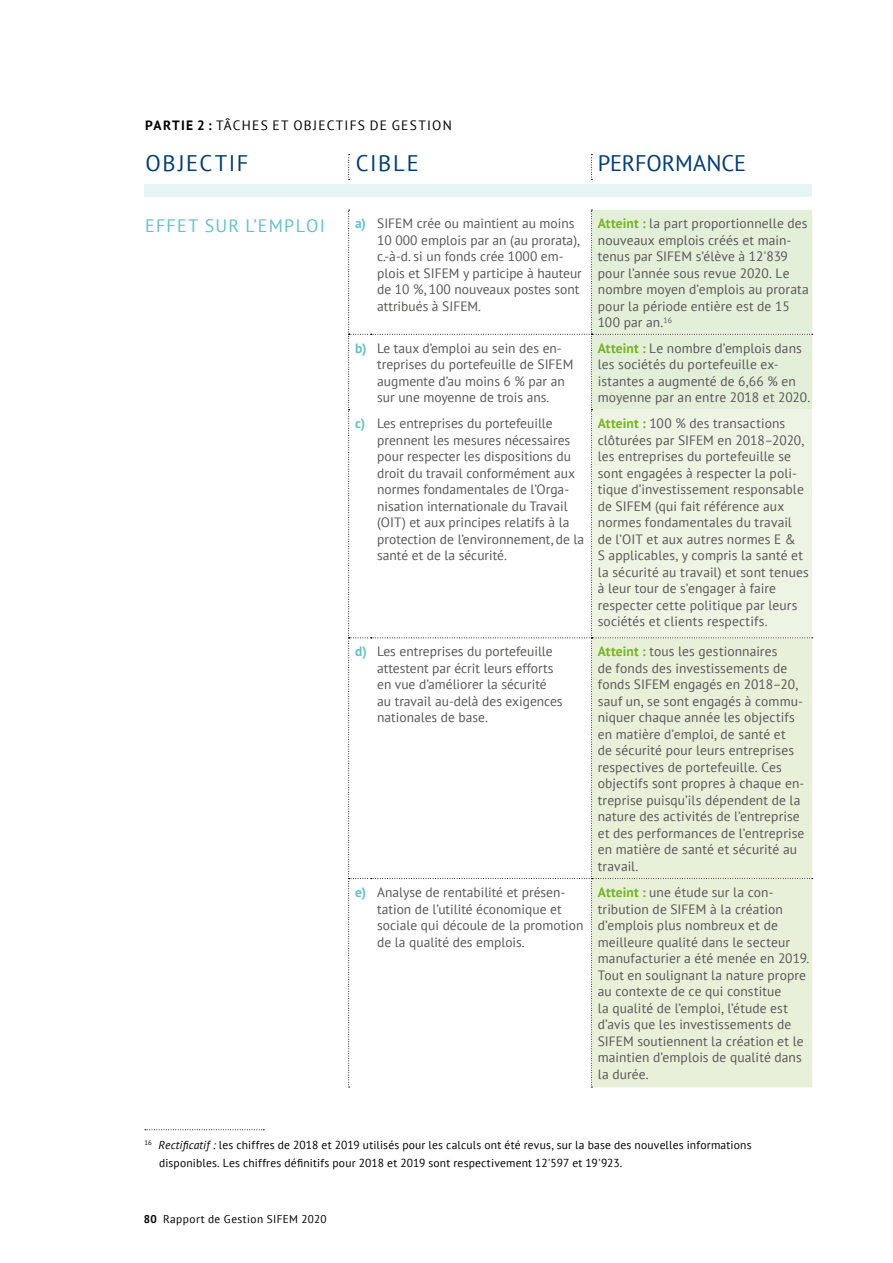
<style>
.page{position:relative;width:893px;height:1263px;background:#fff}
.page>*{position:absolute;margin:0;border:0;box-sizing:border-box;transform-origin:0 0}
.t1{font:22.5px "PT Sans";letter-spacing:.06em;color:#003c74}
.t2{font:22.5px "PT Sans";letter-spacing:-.005em;color:#003c74}
.t3{font:18px "PT Sans";letter-spacing:.07em;color:#64c2c7}
.t4{font:13.5px/16.5px "PT Sans";letter-spacing:.005em;color:#575756}
.t5{font:13.5px "PT Sans";letter-spacing:.09em;color:#000}
.t6{font:11.55px/18.6px "PT Sans";letter-spacing:.015em;color:#000}
.t7{font:11.25px "PT Sans";letter-spacing:.035em;color:#000}
.s1{font-weight:700}
.s2{font-weight:700;color:#64c2c7}
.s3{font-weight:700;color:#78b22b}
.s4{font-style:italic}
</style>
<div class="page">
<div style="left:145px;top:184px;width:667px;height:13px;background:#e7f4f5"></div>
<svg style="left:348px;top:154px;width:2px;height:26px"></svg>
<svg style="left:591px;top:154px;width:1px;height:26px"></svg>
<svg style="left:348px;top:210px;width:465px;height:878px"></svg>
<svg style="left:145px;top:1129px;width:119px;height:1px"></svg>
<p class="t5" style="left:145px;top:116px;width:308px"><span class="s1">PARTIE 2 :</span> TÂCHES ET OBJECTIFS DE GESTION</p>
<h1 class="t1" style="left:145px;top:149px;width:105px">OBJECTIF</h1>
<h1 class="t1" style="left:356px;top:149px;width:64px">CIBLE</h1>
<h1 class="t2" style="left:598px;top:149px;width:150px">PERFORMANCE</h1>
<h2 class="t3" style="left:145px;top:214px;width:181px">EFFET SUR L’EMPLOI</h2>
<p class="t4" style="left:377px;top:215px;width:206px;text-indent:-22px"><span class="s2">a)</span> SIFEM crée ou maintient au moins<br>10 000 emplois par an (au prorata), c.-à-d. si un fonds crée 1000 em&shy;plois et SIFEM y participe à hauteur de 10 %, 100 nouveaux postes sont attribués à SIFEM.</p>
<p class="t4" style="left:598px;top:215px;width:213px"><span class="s3">Atteint :</span> la part proportionnelle des nouveaux emplois créés et main&shy;tenus par SIFEM s’élève à 12'839 pour l’année sous revue 2020. Le nombre moyen d’emplois au prorata pour la période entière est de 15<br>100 par an.<sup>16</sup></p>
<p class="t4" style="left:377px;top:340px;width:198px;text-indent:-22px"><span class="s2">b)</span> Le taux d’emploi au sein des en&shy;treprises du portefeuille de SIFEM augmente d’au moins 6 % par an sur une moyenne de trois ans.</p>
<p class="t4" style="left:598px;top:340px;width:214px"><span class="s3">Atteint :</span> Le nombre d’emplois dans les sociétés du portefeuille ex&shy;istantes a augmenté de 6,66 % en moyenne par an entre 2018 et 2020.</p>
<p class="t4" style="left:377px;top:415px;width:209px;text-indent:-22px"><span class="s2">c)</span> Les entreprises du portefeuille prennent les mesures nécessaires pour respecter les dispositions du droit du travail conformément aux normes fondamentales de l’Orga&shy;nisation internationale du Travail (OIT) et aux principes relatifs à la protection de l’environnement, de la santé et de la sécurité.</p>
<p class="t4" style="left:598px;top:415px;width:212px"><span class="s3">Atteint :</span> 100 % des transactions clôturées par SIFEM en 2018–2020, les entreprises du portefeuille se sont engagées à respecter la poli&shy;tique d’investissement responsable de SIFEM (qui fait référence aux normes fondamentales du travail de l’OIT et aux autres normes E &amp;<br>S applicables, y compris la santé et la sécurité au travail) et sont tenues à leur tour de s’engager à faire respecter cette politique par leurs sociétés et clients respectifs.</p>
<p class="t4" style="left:377px;top:643px;width:187px;text-indent:-22px"><span class="s2">d)</span> Les entreprises du portefeuille attestent par écrit leurs efforts en vue d’améliorer la sécurité au travail au-delà des exigences nationales de base.</p>
<p class="t4" style="left:598px;top:643px;width:208px"><span class="s3">Atteint :</span> tous les gestionnaires<br>de fonds des investissements de fonds SIFEM engagés en 2018–20, sauf un, se sont engagés à commu&shy;niquer chaque année les objectifs en matière d’emploi, de santé et<br>de sécurité pour leurs entreprises respectives de portefeuille. Ces objectifs sont propres à chaque en&shy;treprise puisqu’ils dépendent de la nature des activités de l’entreprise et des performances de l’entreprise en matière de santé et sécurité au travail.</p>
<p class="t4" style="left:377px;top:884px;width:208px;text-indent:-22px"><span class="s2">e)</span> Analyse de rentabilité et présen&shy;tation de l’utilité économique et sociale qui découle de la promotion de la qualité des emplois.</p>
<p class="t4" style="left:598px;top:884px;width:213px"><span class="s3">Atteint :</span> une étude sur la con&shy;tribution de SIFEM à la création d’emplois plus nombreux et de meilleure qualité dans le secteur manufacturier a été menée en 2019.<br>Tout en soulignant la nature propre au contexte de ce qui constitue<br>la qualité de l’emploi, l’étude est d’avis que les investissements de<br>SIFEM soutiennent la création et le maintien d’emplois de qualité dans la durée.</p>
<p class="t6" style="left:159px;top:1135px;width:594px;text-indent:-15px"><sup>16</sup> <span class="s4">Rectificatif :</span> les chiffres de 2018 et 2019 utilisés pour les calculs ont été revus, sur la base des nouvelles informations disponibles. Les chiffres définitifs pour 2018 et 2019 sont respectivement 12'597 et 19'923.</p>
<p class="t7" style="left:144px;top:1212px;width:184px"><span class="s1">80</span> Rapport de Gestion SIFEM 2020</p>
</div>
